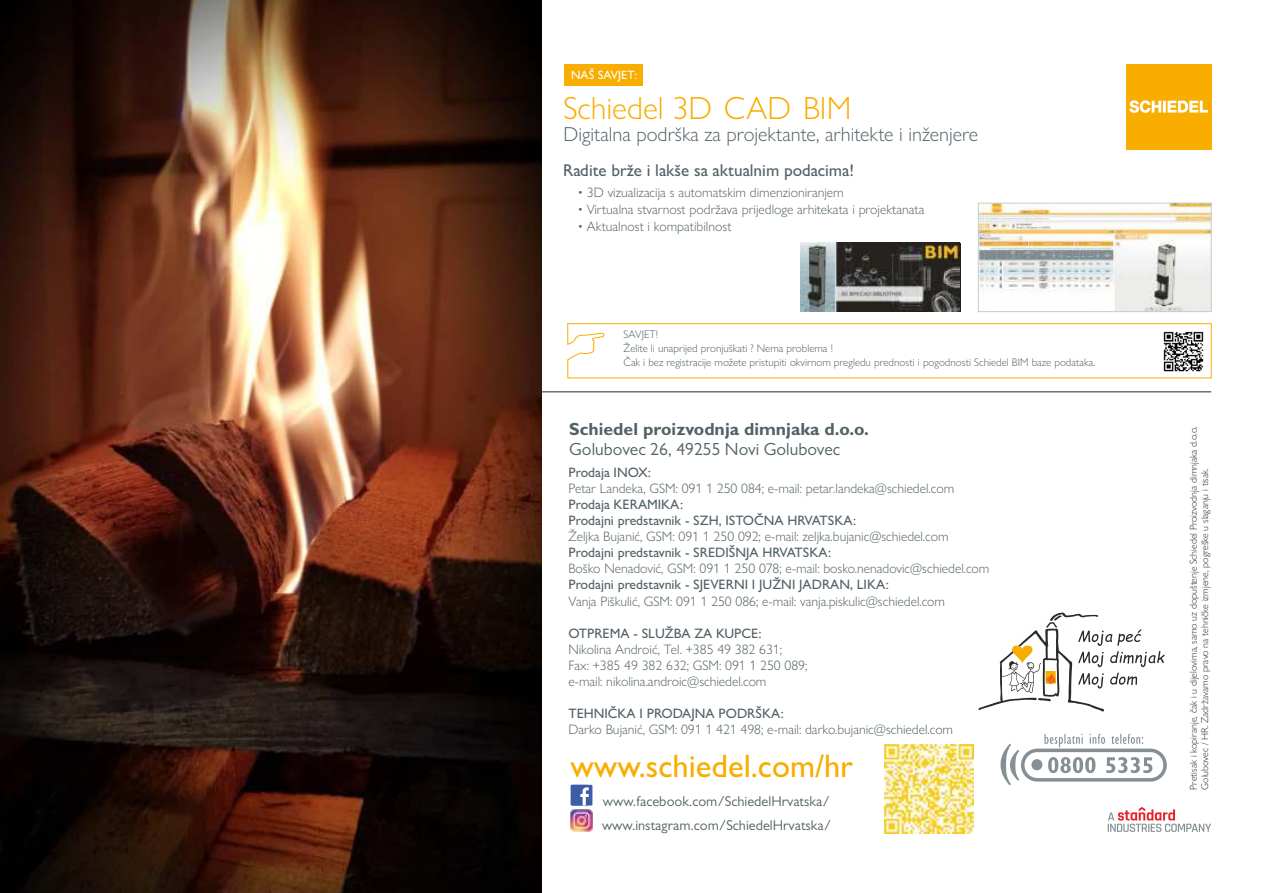
<style>
.page{position:relative;width:1263px;height:893px;background:#fff}
.page>*{position:absolute;margin:0;border:0;box-sizing:border-box;transform-origin:0 0}
.t1{font:500 32.55px "Gill Sans MT Pro";color:#f9ad00}
.t2{font:300 32.1px "Gill Sans Nova";color:#f9ad00}
.t3{font:300 20.25px "Gill Sans Nova";color:#536166}
.t4{font:700 17.55px "Gill Sans MT Pro";color:#536166}
.t5{font:17.55px "Gill Sans MT Pro";color:#536166}
.t6{font:17.1px "Gill Sans Nova";color:#536166}
.t7{font:14.25px/24px "Gill Sans MT Pro";color:#536166}
.t8{font:300 13.65px/16px "Gill Sans Nova";color:#536166}
.t9{font:13.65px/16px "Gill Sans Nova";color:#536166}
.t10{font:12.15px "Gill Sans Nova";color:#fefefe}
.t11{font:300 11.1px/13.6px "Gill Sans Nova";color:#536166}
.t12{font:300 9.9px/11.7px "Gill Sans Nova";color:#2a2b28}
</style>
<div class="page">
<svg style="left:1126px;top:64px;width:85px;height:85px;background:#f9b313"></svg>
<svg style="left:571px;top:785px;width:21px;height:20px"></svg>
<img style="left:885px;top:745px;width:88px;height:88px">
<svg style="left:1000px;top:734px;width:167px;height:51px"></svg>
<svg style="left:1108px;top:807px;width:103px;height:25px"></svg>
<img style="left:570px;top:809px;width:23px;height:23px">
<img style="left:0;top:0;width:541px;height:893px">
<svg style="left:978px;top:613px;width:186px;height:99px"></svg>
<svg style="left:801px;top:243px;width:160px;height:69px"></svg>
<img style="left:801px;top:243px;width:158px;height:68px">
<div style="left:565px;top:64px;width:78px;height:21px;background:#f9ad00"></div>
<svg style="left:567px;top:323px;width:645px;height:55px"></svg>
<img style="left:980px;top:205px;width:229px;height:105px">
<div style="left:978px;top:203px;width:233px;height:109px;border:1px solid #c4cfd3"></div>
<img style="left:1161px;top:329px;width:45px;height:44px">
<hr style="left:540px;top:392px;width:671px;height:1px;background:#2a2b28">
<p class="t10" style="left:571px;top:70px;width:68px">NAŠ SAVJET:</p>
<h2 class="t2" style="left:563px;top:97px;width:289px">Schiedel 3D CAD BIM</h2>
<h3 class="t3" style="left:564px;top:127px;width:416px">Digitalna podrška za projektante, arhitekte i inženjere</h3>
<p class="t6" style="left:563px;top:164px;width:292px">Radite brže i lakše sa aktualnim podacima!</p>
<p class="t8" style="left:578px;top:186px;width:267px">• 3D vizualizacija s automatskim dimenzioniranjem</p>
<p class="t8" style="left:578px;top:203px;width:348px">• Virtualna stvarnost podržava prijedloge arhitekata i projektanata</p>
<p class="t8" style="left:578px;top:220px;width:155px">• Aktualnost i kompatibilnost</p>
<p class="t11" style="left:624px;top:329px;width:473px">SAVJET!<br>Želite li unaprijed pronjuškati ? Nema problema !<br>Čak i bez registracije možete pristupiti okvirnom pregledu prednosti i pogodnosti Schiedel BIM baze podataka.</p>
<p class="t4" style="left:569px;top:423px;width:301px">Schiedel proizvodnja dimnjaka d.o.o.</p>
<p class="t5" style="left:569px;top:443px;width:273px">Golubovec 26, 49255 Novi Golubovec</p>
<p class="t9" style="left:568px;top:466px;width:84px">Prodaja INOX:</p>
<p class="t8" style="left:568px;top:482px;width:387px">Petar Landeka, GSM: 091 1 250 084; e-mail: petar.landeka@schiedel.com</p>
<p class="t9" style="left:568px;top:498px;width:289px">Prodaja KERAMIKA:<br>Prodajni predstavnik - SZH, ISTOČNA HRVATSKA:</p>
<p class="t8" style="left:568px;top:530px;width:382px">Željka Bujanić, GSM: 091 1 250 092; e-mail: zeljka.bujanic@schiedel.com</p>
<p class="t9" style="left:568px;top:546px;width:264px">Prodajni predstavnik - SREDIŠNJA HRVATSKA:</p>
<p class="t8" style="left:568px;top:562px;width:422px">Boško Nenadović, GSM: 091 1 250 078; e-mail: bosko.nenadovic@schiedel.com</p>
<p class="t9" style="left:568px;top:578px;width:322px">Prodajni predstavnik - SJEVERNI I JUŽNI JADRAN, LIKA:</p>
<p class="t8" style="left:568px;top:594px;width:378px">Vanja Piškulić, GSM: 091 1 250 086; e-mail: vanja.piskulic@schiedel.com</p>
<p class="t9" style="left:568px;top:626px;width:195px">OTPREMA - SLUŽBA ZA KUPCE:</p>
<p class="t8" style="left:568px;top:643px;width:241px">Nikolina Androić, Tel. +385 49 382 631;<br>Fax: +385 49 382 632; GSM: 091 1 250 089; e-mail: nikolina.androic@schiedel.com</p>
<p class="t9" style="left:568px;top:707px;width:217px">TEHNIČKA I PRODAJNA PODRŠKA:</p>
<p class="t8" style="left:568px;top:723px;width:386px">Darko Bujanić, GSM: 091 1 421 498; e-mail: darko.bujanic@schiedel.com</p>
<h1 class="t1" style="left:571px;top:755px;width:284px">www.schiedel.com/hr</h1>
<p class="t7" style="left:602px;top:791px;width:231px">www.facebook.com/SchiedelHrvatska/ www.instagram.com/SchiedelHrvatska/</p>
<p class="t12" style="left:1188px;top:790px;width:364px;rotate:-90deg">Pretisak i kopiranje, čak i u dijelovima, samo uz dopuštenje Schiedel Proizvodnja dimnjaka d.o.o.<br>Golubovec / HR. Zadržavamo pravo na tehničke izmjene, pogreške u slaganju i tisak.</p>
</div>
